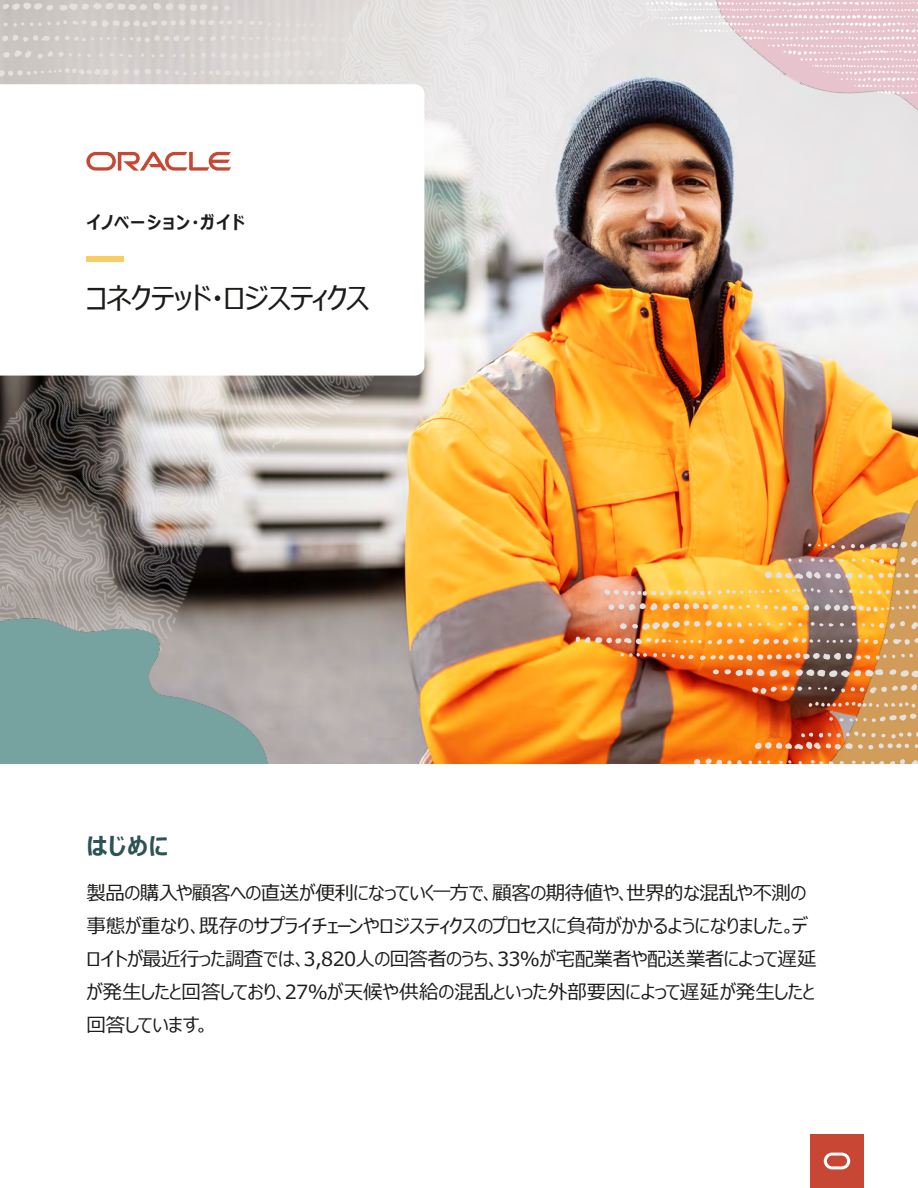
<style>
.page{position:relative;width:918px;height:1188px;background:#fff}
.page>*{position:absolute;margin:0;border:0;box-sizing:border-box;transform-origin:0 0}
.t1{font:30px "Meiryo UI";letter-spacing:-.025em;color:#1d1c1a}
.Subhead_1{font:700 24px "Meiryo UI";color:#2d5357}
.Subhead_1-2{font:19.5px/33px "Meiryo UI";letter-spacing:-.025em;color:#1d1c1a}
.t2{font:700 18px "Meiryo UI";letter-spacing:.065em;color:#1d1c1a}
</style>
<div class="page">
<img style="left:491px;top:151px;width:427px;height:613px">
<img style="left:367px;top:0;width:466px;height:369px">
<img style="left:0;top:221px;width:491px;height:543px">
<svg style="left:0;top:0;width:367px;height:84px;fill:#d6d2d0"></svg>
<img style="left:0;top:619px;width:267px;height:145px">
<img style="left:698px;top:499px;width:220px;height:42px">
<img style="left:698px;top:110px;width:220px;height:41px">
<img style="left:576px;top:541px;width:342px;height:223px">
<img style="left:641px;top:0;width:277px;height:110px">
<div style="left:810px;top:1134px;width:54px;height:54px;background:#c74634"></div>
<svg style="left:824px;top:1153px;width:26px;height:16px"></svg>
<svg style="left:0;top:84px;width:424px;height:292px"></svg>
<svg style="left:86px;top:152px;width:145px;height:19px"></svg>
<div style="left:86px;top:256px;width:38px;height:6px;background:#f9cd61"></div>
<p class="t2" style="left:86px;top:210px;width:160px">イノベーション・ガイド</p>
<h1 class="t1" style="left:86px;top:277px;width:285px">コネクテッド・ロジスティクス</h1>
<p class="Subhead_1" style="left:86px;top:830px;width:84px">はじめに</p>
<p class="Subhead_1-2" style="left:86px;top:877px;width:732px">製品の購入や顧客への直送が便利になっていく一方で、顧客の期待値や、世界的な混乱や不測の事態が重なり、既存のサプライチェーンやロジスティクスのプロセスに負荷がかかるようになりました。デロイトが最近行った調査では、3,820人の回答者のうち、33%が宅配業者や配送業者によって遅延が発生したと回答しており、27%が天候や供給の混乱といった外部要因によって遅延が発生したと回答しています。</p>
</div>
